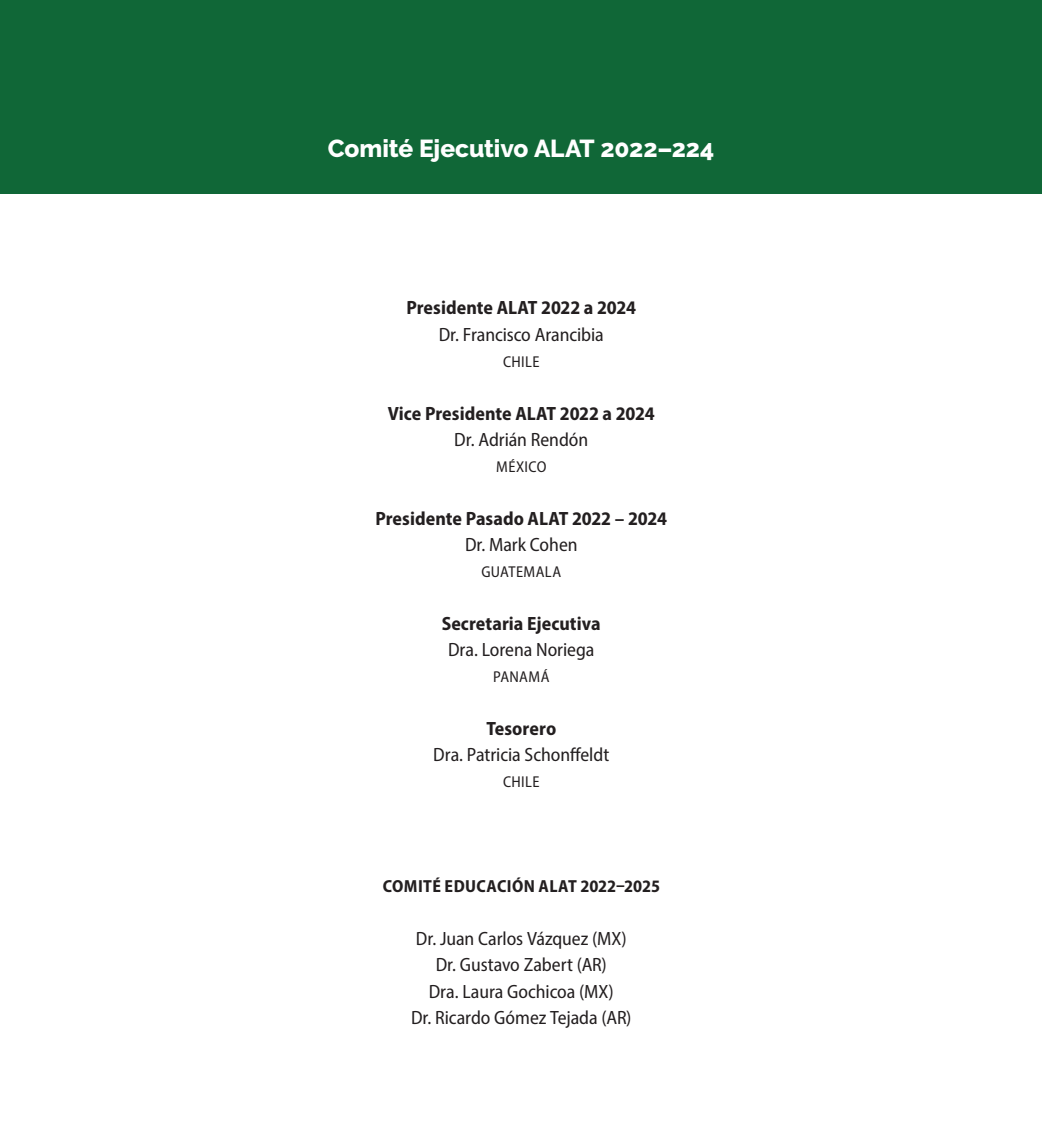
<style>
.page{position:relative;width:1042px;height:1132px;background:#fff}
.page>*{position:absolute;margin:0;border:0;box-sizing:border-box;transform-origin:0 0}
.SubTitulaares{font:800 24.5px "Raleway";letter-spacing:-.005em;color:#fff}
.sangre1{font:semi-condensed 19.25px "Myriad Pro";color:#231f20}
.sangre1-2{font:700 semi-condensed 19.25px "Myriad Pro";color:#231f20}
.sangre1-3{font:700 semi-condensed 17.5px "Myriad Pro";letter-spacing:.02em;color:#231f20}
.sangre1-4{font:semi-condensed 15.75px "Myriad Pro";letter-spacing:.025em;color:#231f20}
</style>
<div class="page">
<div style="left:0;top:0;width:1042px;height:193px;background:#106737"></div>
<p class="SubTitulaares" style="left:328px;top:134px;width:388px">Comité Ejecutivo ALAT 2022–224</p>
<p class="sangre1-2" style="left:406px;top:295px;width:231px">Presidente ALAT 2022 a 2024</p>
<p class="sangre1" style="left:439px;top:322px;width:167px">Dr. Francisco Arancibia</p>
<p class="sangre1-4" style="left:503px;top:352px;width:38px">CHILE</p>
<p class="sangre1-2" style="left:388px;top:400px;width:269px">Vice Presidente ALAT 2022 a 2024</p>
<p class="sangre1" style="left:454px;top:427px;width:135px">Dr. Adrián Rendón</p>
<p class="sangre1-4" style="left:496px;top:457px;width:52px">MÉXICO</p>
<p class="sangre1-2" style="left:375px;top:505px;width:293px">Presidente Pasado ALAT 2022 – 2024</p>
<p class="sangre1" style="left:465px;top:532px;width:114px">Dr. Mark Cohen</p>
<p class="sangre1-4" style="left:481px;top:562px;width:81px">GUATEMALA</p>
<p class="sangre1-2" style="left:442px;top:610px;width:161px">Secretaria Ejecutiva</p>
<p class="sangre1" style="left:448px;top:637px;width:148px">Dra. Lorena Noriega</p>
<p class="sangre1-4" style="left:493px;top:667px;width:58px">PANAMÁ</p>
<p class="sangre1-2" style="left:486px;top:715px;width:71px">Tesorero</p>
<p class="sangre1" style="left:433px;top:742px;width:178px">Dra. Patricia Schonffeldt</p>
<p class="sangre1-4" style="left:503px;top:772px;width:38px">CHILE</p>
<p class="sangre1-3" style="left:383px;top:875px;width:279px">COMITÉ EDUCACIÓN ALAT 2022–2025</p>
<p class="sangre1" style="left:416px;top:926px;width:212px">Dr. Juan Carlos Vázquez (MX)</p>
<p class="sangre1" style="left:436px;top:952px;width:173px">Dr. Gustavo Zabert (AR)</p>
<p class="sangre1" style="left:429px;top:978px;width:187px">Dra. Laura Gochicoa (MX)</p>
<p class="sangre1" style="left:411px;top:1005px;width:222px">Dr. Ricardo Gómez Tejada (AR)</p>
</div>
